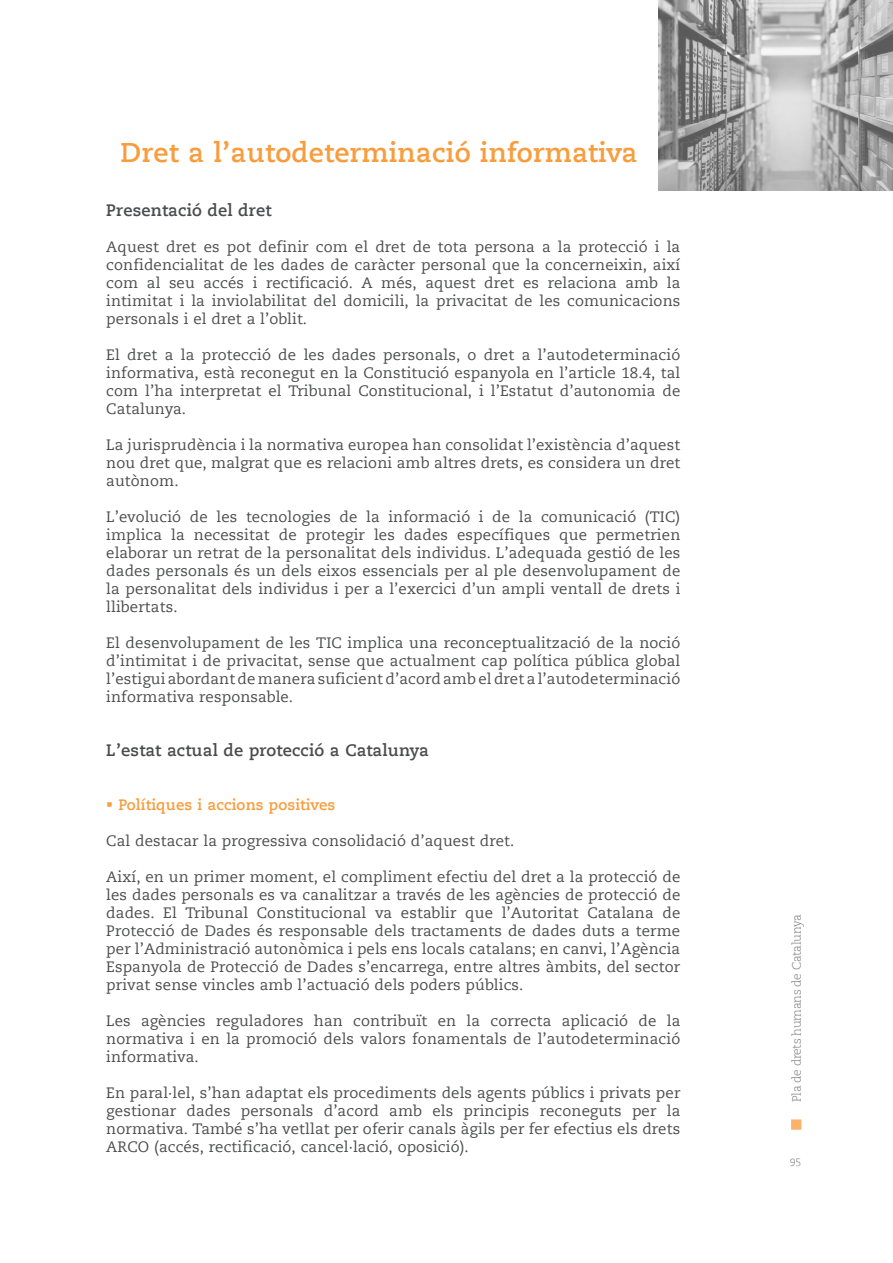
<style>
.page{position:relative;width:893px;height:1263px;background:#fff}
.page>*{position:absolute;margin:0;border:0;box-sizing:border-box;transform-origin:0 0}
.Txt_gral{font:700 27px "Caecilia LT";letter-spacing:.01em;color:#f89d3d}
.Txt_gral-2{font:700 16.5px "Caecilia LT";letter-spacing:.01em;color:#4b4c4d}
.Txt_gral-3{font:15px/18px "Caecilia LT";letter-spacing:.01em;color:#4b4c4d;text-align:justify}
.Txt_gral-4{font:700 15px "Caecilia LT";letter-spacing:.01em;color:#f89d3d}
.t1{font:300 12px "Caecilia LT";letter-spacing:-.03em;color:#76787b}
.t2{font:300 10.5px "Caecilia LT";color:#76787b}
</style>
<div class="page">
<div style="left:791px;top:1119px;width:10px;height:11px;background:#fbb269;border:2px solid #fbb269"></div>
<img style="left:658px;top:0;width:235px;height:190px">
<p class="Txt_gral" style="left:121px;top:137px;width:518px">Dret a l’autodeterminació informativa</p>
<p class="Txt_gral-2" style="left:106px;top:201px;width:167px">Presentació del dret</p>
<p class="Txt_gral-3" style="left:106px;top:238px;width:576px">Aquest dret es pot definir com el dret de tota persona a la protecció i la confidencialitat de les dades de caràcter personal que la concerneixin, així com al seu accés i rectificació. A més, aquest dret es relaciona amb la intimitat i la inviolabilitat del domicili, la privacitat de les comunicacions personals i el dret a l’oblit.</p>
<p class="Txt_gral-3" style="left:106px;top:346px;width:576px">El dret a la protecció de les dades personals, o dret a l’autodeterminació informativa, està reconegut en la Constitució espanyola en l’article 18.4, tal com l’ha interpretat el Tribunal Constitucional, i l’Estatut d’autonomia de Catalunya.</p>
<p class="Txt_gral-3" style="left:106px;top:436px;width:576px">La jurisprudència i la normativa europea han consolidat l’existència d’aquest nou dret que, malgrat que es relacioni amb altres drets, es considera un dret autònom.</p>
<p class="Txt_gral-3" style="left:106px;top:508px;width:576px">L’evolució de les tecnologies de la informació i de la comunicació (TIC) implica la necessitat de protegir les dades específiques que permetrien elaborar un retrat de la personalitat dels individus. L’adequada gestió de les dades personals és un dels eixos essencials per al ple desenvolupament de la personalitat dels individus i per a l’exercici d’un ampli ventall de drets i llibertats.</p>
<p class="Txt_gral-3" style="left:106px;top:634px;width:575px">El desenvolupament de les TIC implica una reconceptualització de la noció d’intimitat i de privacitat, sense que actualment cap política pública global l’estigui abordant de manera suficient d’acord amb el dret a l’autodeterminació informativa responsable.</p>
<p class="Txt_gral-2" style="left:106px;top:741px;width:324px">L’estat actual de protecció a Catalunya</p>
<p class="Txt_gral-4" style="left:106px;top:796px;width:231px">▪ Polítiques i accions positives</p>
<p class="Txt_gral-3" style="left:106px;top:832px;width:410px">Cal destacar la progressiva consolidació d’aquest dret.</p>
<p class="Txt_gral-3" style="left:106px;top:868px;width:576px">Així, en un primer moment, el compliment efectiu del dret a la protecció de les dades personals es va canalitzar a través de les agències de protecció de dades. El Tribunal Constitucional va establir que l’Autoritat Catalana de Protecció de Dades és responsable dels tractaments de dades duts a terme per l’Administració autonòmica i pels ens locals catalans; en canvi, l’Agència Espanyola de Protecció de Dades s’encarrega, entre altres àmbits, del sector privat sense vincles amb l’actuació dels poders públics.</p>
<p class="Txt_gral-3" style="left:106px;top:1012px;width:576px">Les agències reguladores han contribuït en la correcta aplicació de la normativa i en la promoció dels valors fonamentals de l’autodeterminació informativa.</p>
<p class="Txt_gral-3" style="left:106px;top:1084px;width:576px">En paral·lel, s’han adaptat els procediments dels agents públics i privats per gestionar dades personals d’acord amb els principis reconeguts per la normativa. També s’ha vetllat per oferir canals àgils per fer efectius els drets ARCO (accés, rectificació, cancel·lació, oposició).</p>
<p class="t1" style="left:790px;top:1102px;width:190px;rotate:-90deg">Pla de drets humans de Catalunya</p>
<p class="t2" style="left:790px;top:1156px;width:13px">95</p>
</div>
